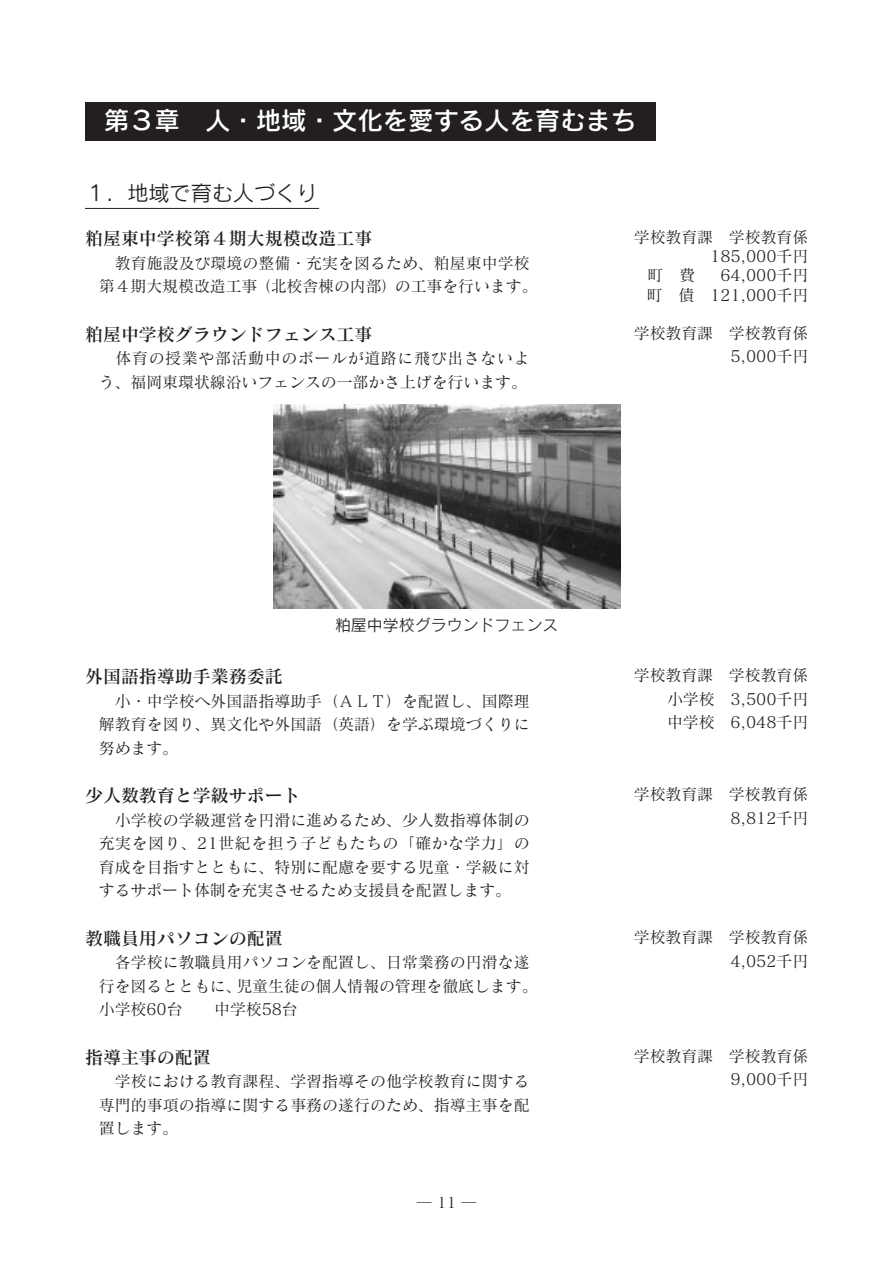
<style>
.page{position:relative;width:893px;height:1262px;background:#fff}
.page>*{position:absolute;margin:0;border:0;box-sizing:border-box;transform-origin:0 0}
.t1{font:25.5px "Rodin CID DB";letter-spacing:-.005em;color:#fff}
.t2{font:21.3px "Rodin CID M";letter-spacing:-.005em;color:#231f20}
.t3{font:18.15px "Matisse CID DB";letter-spacing:-.005em;color:#231f20}
.t4{font:15.9px/23.4px "Matisse CID M";letter-spacing:-.005em;color:#231f20;text-align:right}
.t5{font:15.9px/23.4px "Matisse CID M";letter-spacing:.04em;color:#231f20;text-align:right}
.t6{font:15.9px "Rodin CID M";color:#231f20}
.t7{font:14.85px "Matisse CID M";color:#231f20}
</style>
<div class="page">
<div style="left:85px;top:102px;width:570px;height:38px;background:#231f20"></div>
<hr style="left:85px;top:208px;width:234px;height:1px;background:#231f20">
<img style="left:274px;top:404px;width:346px;height:204px">
<h1 class="t1" style="left:104px;top:111px;width:534px">第３章 人・地域・文化を愛する人を育むまち</h1>
<h2 class="t2" style="left:85px;top:185px;width:234px">１．地域で育む人づくり</h2>
<p class="t3" style="left:85px;top:231px;width:289px">粕屋東中学校第４期大規模改造工事</p>
<p class="t4" style="left:99px;top:253px;width:440px;text-align:center">教育施設及び環境の整備・充実を図るため、粕屋東中学校<br>第４期大規模改造工事（北校舎棟の内部）の工事を行います。</p>
<p class="t3" style="left:85px;top:327px;width:289px">粕屋中学校グラウンドフェンス工事</p>
<p class="t5" style="left:99px;top:349px;width:432px">体育の授業や部活動中のボールが道路に飛び出さないよう、福岡東環状線沿いフェンスの一部かさ上げを行います。</p>
<p class="t4" style="left:634px;top:227px;width:176px">学校教育課 学校教育係</p>
<p class="t4" style="left:710px;top:247px;width:100px">185,000千円</p>
<p class="t4" style="left:647px;top:266px;width:49px">町 費</p>
<p class="t4" style="left:646px;top:268px;width:163px;line-height:19.2px">64,000千円<br>町 債 121,000千円</p>
<p class="t4" style="left:634px;top:323px;width:176px">学校教育課 学校教育係<br>5,000千円</p>
<p class="t6" style="left:335px;top:619px;width:225px">粕屋中学校グラウンドフェンス</p>
<p class="t3" style="left:85px;top:669px;width:199px">外国語指導助手業務委託</p>
<p class="t4" style="left:99px;top:691px;width:432px;text-align:justify;text-indent:16px">小・中学校へ外国語指導助手（ＡＬＴ）を配置し、国際理解教育を図り、異文化や外国語（英語）を学ぶ環境づくりに努めます。</p>
<p class="t3" style="left:85px;top:788px;width:217px">少人数教育と学級サポート</p>
<p class="t4" style="left:99px;top:810px;width:432px;text-align:justify;text-indent:16px">小学校の学級運営を円滑に進めるため、少人数指導体制の充実を図り、21世紀を担う子どもたちの「確かな学力」の育成を目指すとともに、特別に配慮を要する児童・学級に対するサポート体制を充実させるため支援員を配置します。</p>
<p class="t3" style="left:85px;top:931px;width:199px">教職員用パソコンの配置</p>
<p class="t4" style="left:99px;top:952px;width:440px;text-align:left;text-indent:16px">各学校に教職員用パソコンを配置し、日常業務の円滑な遂行を図るとともに、児童生徒の個人情報の管理を徹底します。小学校60台</p>
<p class="t4" style="left:214px;top:999px;width:85px">中学校58台</p>
<p class="t3" style="left:85px;top:1050px;width:127px">指導主事の配置</p>
<p class="t4" style="left:99px;top:1071px;width:432px;text-align:justify;text-indent:16px">学校における教育課程、学習指導その他学校教育に関する専門的事項の指導に関する事務の遂行のため、指導主事を配置します。</p>
<p class="t7" style="left:417px;top:1196px;width:61px">―11―</p>
<p class="t4" style="left:667px;top:665px;width:143px;text-align:justify;text-indent:-33px">学校教育課 学校教育係小学校 3,500千円中学校 6,048千円</p>
<p class="t4" style="left:634px;top:784px;width:176px">学校教育課 学校教育係<br>8,812千円</p>
<p class="t4" style="left:634px;top:927px;width:176px">学校教育課 学校教育係<br>4,052千円</p>
<p class="t4" style="left:634px;top:1046px;width:176px">学校教育課 学校教育係<br>9,000千円</p>
</div>
